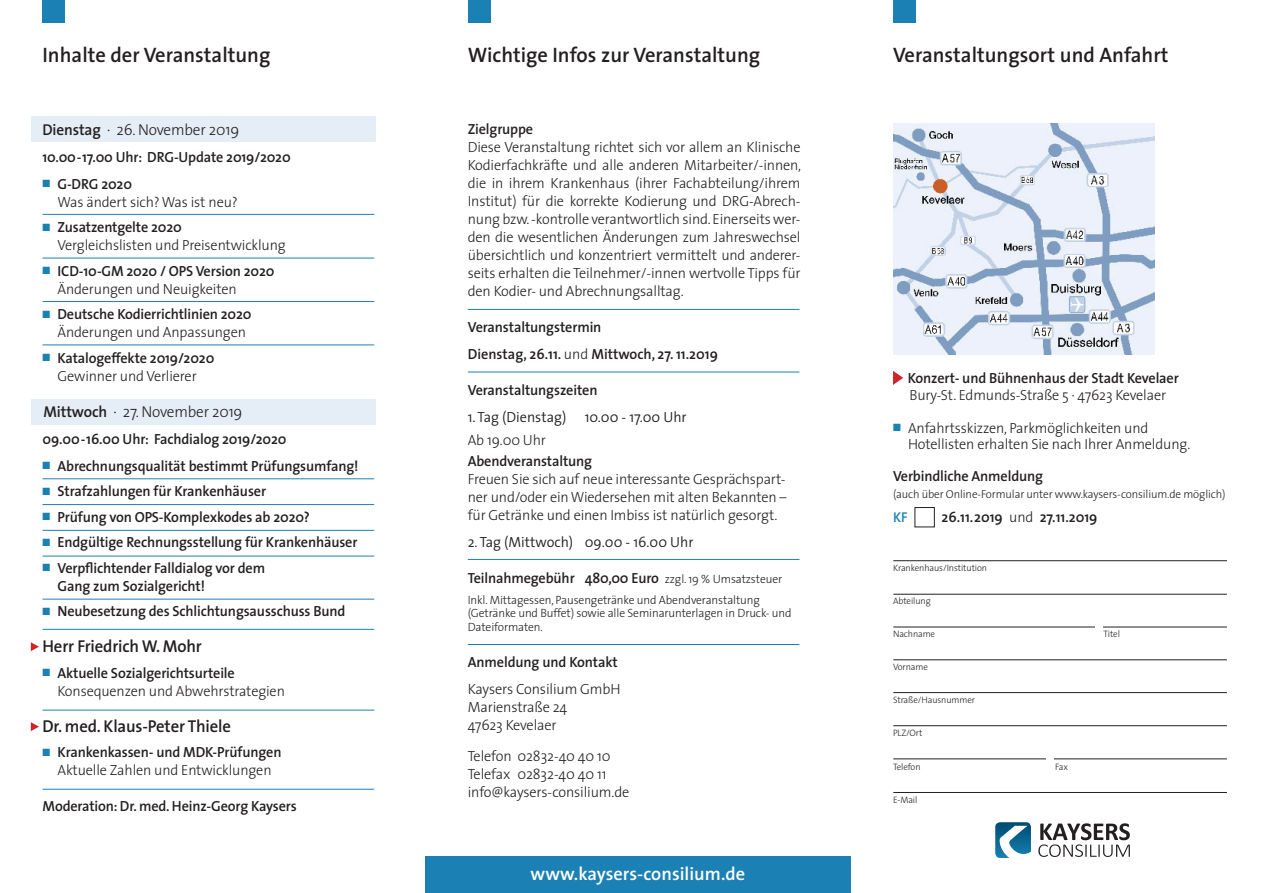
<style>
.page{position:relative;width:1263px;height:893px;background:#fff}
.page>*{position:absolute;margin:0;border:0;box-sizing:border-box;transform-origin:0 0}
.t1{font:600 21px "The Sans";color:#231f20}
.t2{font:600 18.45px "The Sans";color:#fff}
.t3{font:600 17.25px "The Sans";letter-spacing:-.01em;color:#231f20}
.t4{font:300 15.75px "The Sans";letter-spacing:-.01em;color:#231f20}
.t5{font:300 14.85px "The Sans";letter-spacing:-.01em;color:#231f20}
.t6{font:300 14.7px/18px "The Sans";letter-spacing:-.01em;color:#231f20;text-align:justify}
.t7{font:600 14.7px "The Sans";letter-spacing:-.01em;color:#231f20}
.t8{font:300 14.7px "The Sans";color:#231f20}
.t9{font:600 14.25px "The Sans";color:#1b81b4}
.t10{font:300 12px/13.5px "The Sans";letter-spacing:-.01em;color:#231f20}
.t11{font:300 11.55px "The Sans";letter-spacing:-.01em;color:#231f20}
.t12{font:300 9.3px "The Sans";letter-spacing:-.01em;color:#231f20}
.s1{font-weight:600}
.s2{color:#1b81b4}
.s3{font-weight:300}
.s4{font-weight:300;font-size:12px}
</style>
<div class="page">
<div style="left:31px;top:399px;width:344px;height:25px;background:#e5eef6"></div>
<div style="left:43px;top:0;width:22px;height:23px;background:#1b81b4"></div>
<div style="left:31px;top:116px;width:344px;height:26px;background:#e5eef6"></div>
<hr style="left:43px;top:301px;width:331px;height:1px;background:#1b81b4">
<hr style="left:43px;top:345px;width:331px;height:1px;background:#1b81b4">
<hr style="left:43px;top:478px;width:331px;height:1px;background:#1b81b4">
<hr style="left:43px;top:504px;width:331px;height:1px;background:#1b81b4">
<hr style="left:43px;top:530px;width:331px;height:1px;background:#1b81b4">
<hr style="left:43px;top:556px;width:331px;height:1px;background:#1b81b4">
<hr style="left:43px;top:599px;width:331px;height:1px;background:#1b81b4">
<hr style="left:43px;top:629px;width:331px;height:1px;background:#1b81b4">
<hr style="left:43px;top:710px;width:331px;height:1px;background:#1b81b4">
<hr style="left:43px;top:789px;width:331px;height:1px;background:#1b81b4">
<hr style="left:43px;top:214px;width:331px;height:1px;background:#1b81b4">
<hr style="left:43px;top:258px;width:331px;height:1px;background:#1b81b4">
<svg style="left:31px;top:642px;width:8px;height:9px"></svg>
<svg style="left:31px;top:722px;width:8px;height:9px"></svg>
<svg style="left:995px;top:822px;width:36px;height:36px"></svg>
<svg style="left:1038px;top:823px;width:92px;height:34px"></svg>
<div style="left:468px;top:0;width:23px;height:23px;background:#1b81b4"></div>
<div style="left:425px;top:856px;width:425px;height:37px;background:#1b81b4"></div>
<hr style="left:468px;top:309px;width:331px;height:1px;background:#1b81b4">
<hr style="left:468px;top:372px;width:331px;height:1px;background:#1b81b4">
<hr style="left:468px;top:644px;width:331px;height:1px;background:#1b81b4">
<hr style="left:468px;top:559px;width:331px;height:1px;background:#1b81b4">
<div style="left:893px;top:0;width:23px;height:23px;background:#1b81b4"></div>
<hr style="left:893px;top:560px;width:334px;height:1px;background:#231f20">
<hr style="left:893px;top:594px;width:334px;height:1px;background:#231f20">
<hr style="left:893px;top:627px;width:334px;height:1px;background:#231f20">
<hr style="left:893px;top:659px;width:334px;height:1px;background:#231f20">
<hr style="left:893px;top:692px;width:334px;height:1px;background:#231f20">
<hr style="left:893px;top:725px;width:334px;height:1px;background:#231f20">
<hr style="left:893px;top:759px;width:334px;height:1px;background:#231f20">
<hr style="left:893px;top:792px;width:334px;height:1px;background:#231f20">
<div style="left:1095px;top:616px;width:7px;height:30px;background:#fff"></div>
<div style="left:1046px;top:744px;width:7px;height:30px;background:#fff"></div>
<svg style="left:893px;top:371px;width:10px;height:14px"></svg>
<img style="left:893px;top:123px;width:261px;height:232px">
<p class="t1" style="left:43px;top:37px;width:229px">Inhalte der Veranstaltung</p>
<p class="t1" style="left:468px;top:37px;width:294px">Wichtige Infos zur Veranstaltung</p>
<p class="t4" style="left:43px;top:117px;width:198px"><span class="s1">Dienstag</span> · 26. November 2019</p>
<p class="t7" style="left:43px;top:145px;width:250px">10.00-17.00 Uhr: DRG-Update 2019/2020</p>
<p class="t7" style="left:43px;top:172px;width:91px"><span class="s2">■</span> G-DRG 2020</p>
<p class="t6" style="left:58px;top:192px;width:182px">Was ändert sich? Was ist neu?</p>
<p class="t7" style="left:43px;top:215px;width:141px"><span class="s2">■</span> Zusatzentgelte 2020</p>
<p class="t6" style="left:58px;top:236px;width:230px">Vergleichslisten und Preisentwicklung</p>
<p class="t7" style="left:43px;top:259px;width:234px"><span class="s2">■</span> ICD-10-GM 2020 / OPS Version 2020</p>
<p class="t6" style="left:58px;top:279px;width:181px">Änderungen und Neuigkeiten</p>
<p class="t7" style="left:43px;top:302px;width:211px"><span class="s2">■</span> Deutsche Kodierrichtlinien 2020</p>
<p class="t6" style="left:58px;top:323px;width:190px">Änderungen und Anpassungen</p>
<p class="t7" style="left:43px;top:346px;width:173px"><span class="s2">■</span> Katalogeffekte 2019/2020</p>
<p class="t6" style="left:58px;top:366px;width:141px">Gewinner und Verlierer</p>
<p class="t4" style="left:44px;top:399px;width:200px"><span class="s1">Mittwoch</span> · 27. November 2019</p>
<p class="t7" style="left:43px;top:427px;width:246px">09.00-16.00 Uhr: Fachdialog 2019/2020</p>
<p class="t7" style="left:43px;top:454px;width:317px"><span class="s2">■</span> Abrechnungsqualität bestimmt Prüfungsumfang!</p>
<p class="t7" style="left:43px;top:479px;width:225px"><span class="s2">■</span> Strafzahlungen für Krankenhäuser</p>
<p class="t7" style="left:43px;top:505px;width:269px"><span class="s2">■</span> Prüfung von OPS-Komplexkodes ab 2020?</p>
<p class="t7" style="left:43px;top:530px;width:316px"><span class="s2">■</span> Endgültige Rechnungsstellung für Krankenhäuser</p>
<p class="t7" style="left:43px;top:556px;width:224px"><span class="s2">■</span> Verpflichtender Falldialog vor dem</p>
<p class="t7" style="left:58px;top:574px;width:149px">Gang zum Sozialgericht!</p>
<p class="t7" style="left:43px;top:599px;width:304px"><span class="s2">■</span> Neubesetzung des Schlichtungsausschuss Bund</p>
<p class="t3" style="left:43px;top:632px;width:161px">Herr Friedrich W. Mohr</p>
<p class="t7" style="left:43px;top:661px;width:194px"><span class="s2">■</span> Aktuelle Sozialgerichtsurteile</p>
<p class="t6" style="left:58px;top:681px;width:229px">Konsequenzen und Abwehrstrategien</p>
<p class="t3" style="left:43px;top:712px;width:190px">Dr. med. Klaus-Peter Thiele</p>
<p class="t7" style="left:43px;top:740px;width:240px"><span class="s2">■</span> Krankenkassen- und MDK-Prüfungen</p>
<p class="t6" style="left:58px;top:761px;width:216px">Aktuelle Zahlen und Entwicklungen</p>
<p class="t7" style="left:43px;top:794px;width:256px">Moderation: Dr. med. Heinz-Georg Kaysers</p>
<p class="t7" style="left:468px;top:117px;width:67px">Zielgruppe</p>
<p class="t6" style="left:468px;top:138px;width:335px">Diese Veranstaltung richtet sich vor allem an Klinische Kodierfachkräfte und alle anderen Mitarbeiter/-innen, die in ihrem Krankenhaus (ihrer Fachabteilung/ihrem Institut) für die korrekte Kodierung und DRG-Abrech&shy;nung bzw. -kontrolle verantwortlich sind. Einerseits wer&shy;den die wesentlichen Änderungen zum Jahreswechsel übersichtlich und konzentriert vermittelt und anderer&shy;seits erhalten die Teilnehmer/-innen wertvolle Tipps für den Kodier- und Abrechnungsalltag.</p>
<p class="t7" style="left:468px;top:315px;width:135px">Veranstaltungstermin</p>
<p class="t7" style="left:468px;top:342px;width:252px">Dienstag, 26.11. <span class="s3">und</span> Mittwoch, 27. 11.2019</p>
<p class="t7" style="left:468px;top:378px;width:131px">Veranstaltungszeiten</p>
<p class="t8" style="left:468px;top:405px;width:100px">1. Tag (Dienstag)</p>
<p class="t8" style="left:585px;top:405px;width:103px">10.00 - 17.00 Uhr</p>
<p class="t6" style="left:468px;top:430px;width:80px">Ab 19.00 Uhr</p>
<p class="t7" style="left:468px;top:448px;width:126px">Abendveranstaltung</p>
<p class="t6" style="left:468px;top:469px;width:320px">Freuen Sie sich auf neue interessante Gesprächspart&shy;ner und/oder ein Wiedersehen mit alten Bekannten – für Getränke und einen Imbiss ist natürlich gesorgt.</p>
<p class="t8" style="left:468px;top:529px;width:227px">2. Tag (Mittwoch) 09.00 - 16.00 Uhr</p>
<p class="t7" style="left:468px;top:565px;width:316px">Teilnahmegebühr 480,00 Euro <span class="s4">zzgl. 19 % Umsatzsteuer</span></p>
<p class="t10" style="left:468px;top:592px;width:325px">Inkl. Mittagessen, Pausengetränke und Abendveranstaltung (Getränke und Buffet) sowie alle Seminarunterlagen in Druck- und<br>Dateiformaten.</p>
<p class="t7" style="left:468px;top:649px;width:152px">Anmeldung und Kontakt</p>
<p class="t5" style="left:468px;top:676px;width:154px">Kaysers Consilium GmbH</p>
<p class="t5" style="left:468px;top:694px;width:101px">Marienstraße 24</p>
<p class="t5" style="left:468px;top:712px;width:90px">47623 Kevelaer</p>
<p class="t5" style="left:468px;top:744px;width:144px">Telefon 02832-40 40 10</p>
<p class="t5" style="left:468px;top:762px;width:140px">Telefax 02832-40 40 11</p>
<p class="t5" style="left:468px;top:780px;width:163px">info@kaysers-consilium.de</p>
<p class="t2" style="left:531px;top:858px;width:216px">www.kaysers-consilium.de</p>
<p class="t1" style="left:893px;top:37px;width:277px">Veranstaltungsort und Anfahrt</p>
<p class="t7" style="left:908px;top:366px;width:272px">Konzert- und Bühnenhaus der Stadt Kevelaer</p>
<p class="t6" style="left:909px;top:385px;width:258px">Bury-St. Edmunds-Straße 5 · 47623 Kevelaer</p>
<p class="t6" style="left:893px;top:418px;width:257px"><span class="s2">■</span> Anfahrtsskizzen, Parkmöglichkeiten und</p>
<p class="t6" style="left:908px;top:435px;width:284px">Hotellisten erhalten Sie nach Ihrer Anmeldung.</p>
<p class="t7" style="left:893px;top:464px;width:152px">Verbindliche Anmeldung</p>
<p class="t11" style="left:893px;top:484px;width:334px">(auch über Online-Formular unter www.kaysers-consilium.de möglich)</p>
<p class="t9" style="left:893px;top:505px;width:16px">KF</p>
<p class="t7" style="left:941px;top:505px;width:158px">26.11.2019 <span class="s3">und</span> 27.11.2019</p>
<p class="t12" style="left:893px;top:561px;width:96px">Krankenhaus/Institution</p>
<p class="t12" style="left:893px;top:594px;width:39px">Abteilung</p>
<p class="t12" style="left:893px;top:627px;width:44px">Nachname</p>
<p class="t12" style="left:1103px;top:627px;width:18px">Titel</p>
<p class="t12" style="left:893px;top:660px;width:36px">Vorname</p>
<p class="t12" style="left:893px;top:693px;width:84px">Straße/Hausnummer</p>
<p class="t12" style="left:893px;top:726px;width:31px">PLZ/Ort</p>
<p class="t12" style="left:893px;top:759px;width:29px">Telefon</p>
<p class="t12" style="left:1055px;top:759px;width:14px">Fax</p>
<p class="t12" style="left:893px;top:792px;width:26px">E-Mail</p>
</div>
